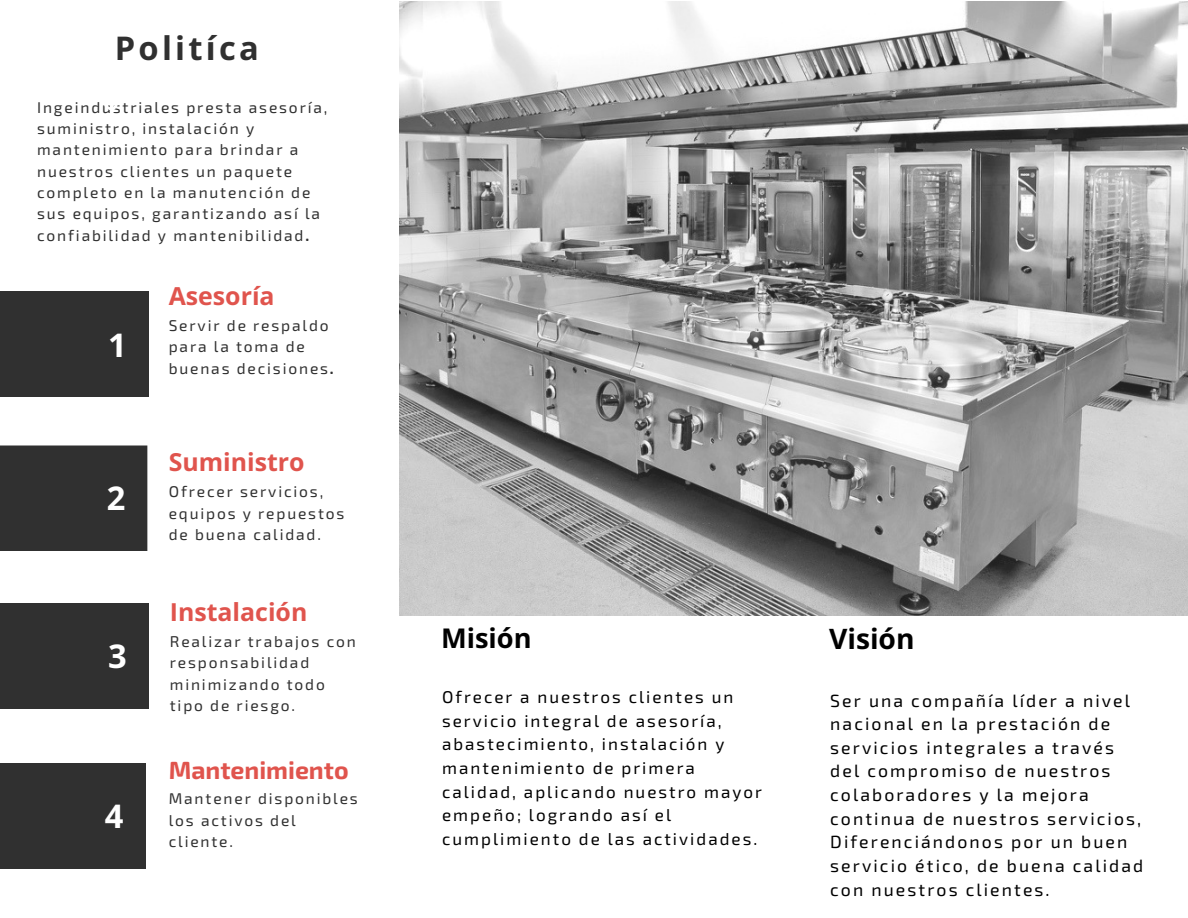
<style>
.page{position:relative;width:1188px;height:918px;background:#fff}
.page>*{position:absolute;margin:0;border:0;box-sizing:border-box;transform-origin:0 0}
.t1{font:700 32.7px "Open Sans";letter-spacing:.1em;color:#303030}
.t2{font:700 32.7px "Open Sans";color:#fff}
.t3{font:700 28.2px "Open Sans";color:#000}
.t4{font:700 27.3px "Open Sans";color:#000}
.t5{font:700 24.9px "Open Sans";color:#e0544d}
.t6{font:700 24.9px "Exo 2";color:#e0544d}
.t7{font:17.7px/23.7px "Exo 2";letter-spacing:.12em;color:#000}
.t8{font:17.1px/23.7px "Exo 2";letter-spacing:.12em;color:#000}
.t9{font:15.6px/21.3px "Exo 2";letter-spacing:.12em;color:#303030}
.s1{font-weight:700}
</style>
<div class="page">
<img style="left:399px;top:1px;width:789px;height:614px">
<div style="left:0;top:446px;width:147px;height:105px;background:#303030"></div>
<div style="left:0;top:291px;width:148px;height:106px;background:#303030"></div>
<div style="left:0;top:603px;width:148px;height:106px;background:#303030"></div>
<div style="left:0;top:763px;width:146px;height:105px;background:#303030"></div>
<h1 class="t1" style="left:115px;top:25px;width:146px">Politíca</h1>
<p class="t9" style="left:37px;top:96px;width:292px">Ingeindustriales presta asesoría, suministro, instalación y mantenimiento para brindar a nuestros clientes un paquete completo en la manutención de sus equipos, garantizando así la confiabilidad y mantenibilidad<span class="s1">.</span></p>
<h1 class="t2" style="left:108px;top:322px;width:20px">1</h1>
<h1 class="t2" style="left:107px;top:475px;width:20px">2</h1>
<h1 class="t2" style="left:108px;top:633px;width:20px">3</h1>
<h1 class="t2" style="left:105px;top:793px;width:20px">4</h1>
<h3 class="t5" style="left:169px;top:278px;width:107px">Asesoría</h3>
<p class="t9" style="left:169px;top:314px;width:167px">Servir de respaldo para la toma de buenas decisiones<span class="s1">.</span></p>
<h3 class="t5" style="left:169px;top:445px;width:137px">Suministro</h3>
<p class="t9" style="left:169px;top:480px;width:177px">Ofrecer servicios, equipos y repuestos de buena calidad.</p>
<h3 class="t5" style="left:170px;top:594px;width:139px">Instalación</h3>
<p class="t9" style="left:170px;top:630px;width:188px">Realizar trabajos con responsabilidad minimizando todo tipo de riesgo.</p>
<h3 class="t6" style="left:169px;top:753px;width:181px">Mantenimiento</h3>
<p class="t9" style="left:169px;top:788px;width:191px">Mantener disponibles los activos del cliente.</p>
<h3 class="t4" style="left:441px;top:619px;width:92px">Misión</h3>
<p class="t8" style="left:442px;top:684px;width:321px">Ofrecer a nuestros clientes un servicio integral de asesoría, abastecimiento, instalación y mantenimiento de primera calidad, aplicando nuestro mayor empeño; logrando así el cumplimiento de las actividades.</p>
<h2 class="t3" style="left:829px;top:619px;width:87px">Visión</h2>
<p class="t7" style="left:830px;top:688px;width:315px">Ser una compañía líder a nivel nacional en la prestación de servicios integrales a través del compromiso de nuestros colaboradores y la mejora continua de nuestros servicios,<br>Diferenciándonos por un buen servicio ético, de buena calidad con nuestros clientes.</p>
</div>
